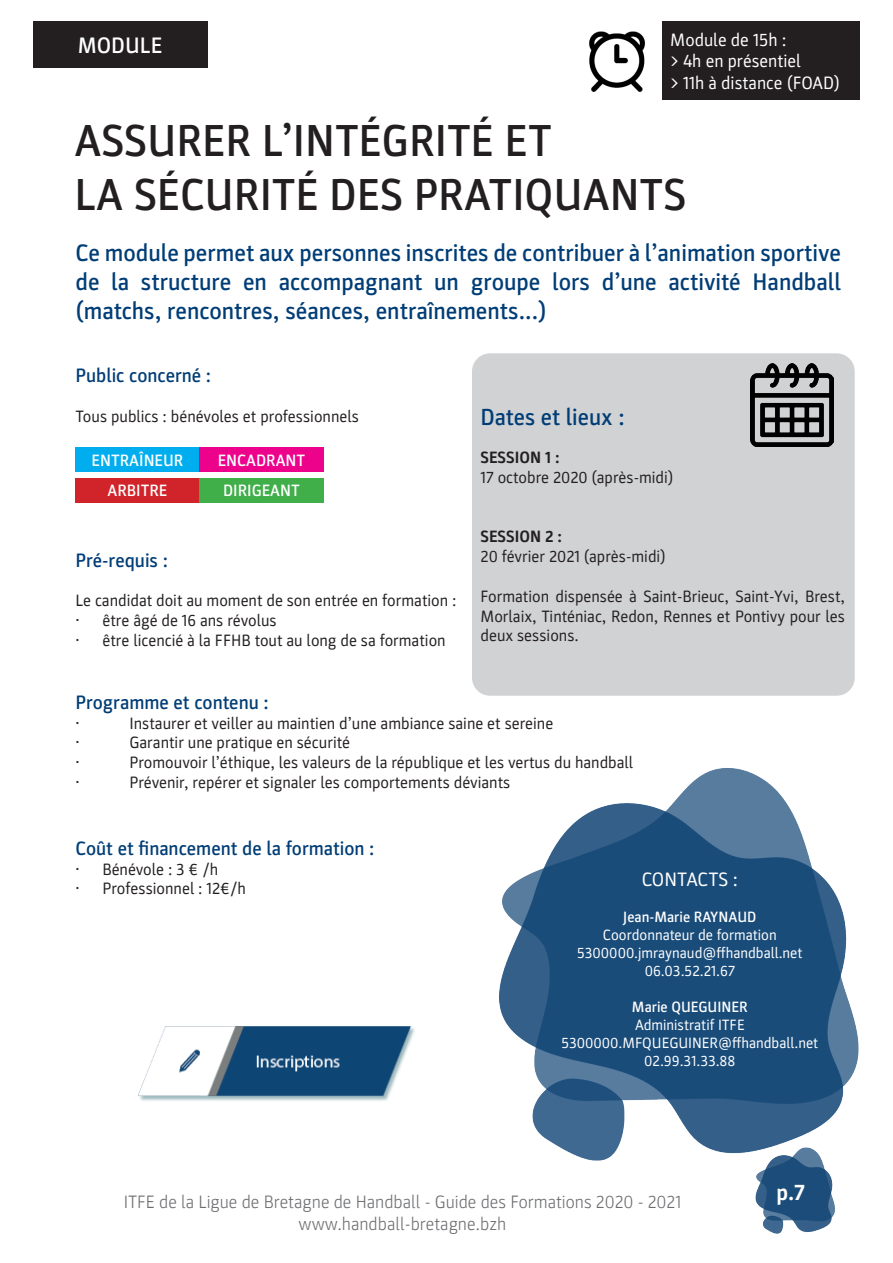
<style>
.page{position:relative;width:893px;height:1263px;background:#fff}
.page>*{position:absolute;margin:0;border:0;box-sizing:border-box;transform-origin:0 0}
.t1{font:500 45px/54px "Parka";color:#231f20}
.t2{font:500 24px/28.8px "Parka";color:#003d76;text-align:justify}
.t3{font:500 23.4px "Parka";color:#003d76}
.t4{font:500 22.5px "Parka";color:#fff}
.t5{font:700 22.5px "Parka";color:#fff}
.t6{font:500 19.5px "Parka";color:#003d76}
.t7{font:19.5px "Parka";color:#fff}
.t8{font:300 18px/21.6px "Parka";color:#6c6d70;text-align:center}
.t9{font:18px/21.6px "Parka";color:#fff}
.t10{font:16.5px/19.8px "Parka";color:#231f20;text-align:justify}
.t11{font:500 16.5px "Parka";color:#fff}
.t12{font:700 16.5px "Parka";color:#231f20}
.t13{font:15px/18px "Parka";color:#fff;text-align:center}
.t14{font:500 15px "Parka";color:#fff}
</style>
<div class="page">
<img style="left:755px;top:1176px;width:80px;height:58px">
<div style="left:75px;top:447px;width:124px;height:25px;background:#00aeef"></div>
<div style="left:199px;top:447px;width:125px;height:25px;background:#ed028c"></div>
<div style="left:75px;top:478px;width:124px;height:24px;background:#d1232a"></div>
<div style="left:199px;top:478px;width:125px;height:24px;background:#40ae49"></div>
<div style="left:472px;top:353px;width:383px;height:343px;background:#d1d2d4;border-radius:18px"></div>
<img style="left:138px;top:1026px;width:277px;height:75px">
<div style="left:33px;top:21px;width:174px;height:47px;background:#231f20"></div>
<img style="left:499px;top:768px;width:360px;height:408px">
<img style="left:751px;top:364px;width:83px;height:82px">
<div style="left:662px;top:21px;width:197px;height:79px;background:#231f20"></div>
<img style="left:589px;top:31px;width:57px;height:61px">
<h3 class="t4" style="left:78px;top:33px;width:86px">MODULE</h3>
<p class="t9" style="left:670px;top:29px;width:171px">Module de 15h :<br>&gt; 4h en présentiel<br>&gt; 11h à distance (FOAD)</p>
<h1 class="t1" style="left:74px;top:114px;width:613px">ASSURER L’INTÉGRITÉ ET<br>LA SÉCURITÉ DES PRATIQUANTS</h1>
<h2 class="t2" style="left:75px;top:239px;width:767px">Ce module permet aux personnes inscrites de contribuer à l’animation sportive de la structure en accompagnant un groupe lors d’une activité Handball (matchs, rencontres, séances, entraînements...)</h2>
<p class="t6" style="left:75px;top:364px;width:137px">Public concerné :</p>
<p class="t10" style="left:75px;top:406px;width:285px">Tous publics : bénévoles et professionnels</p>
<p class="t11" style="left:92px;top:451px;width:93px">ENTRAÎNEUR</p>
<p class="t11" style="left:218px;top:451px;width:89px">ENCADRANT</p>
<p class="t11" style="left:108px;top:482px;width:61px">ARBITRE</p>
<p class="t11" style="left:223px;top:482px;width:78px">DIRIGEANT</p>
<p class="t6" style="left:75px;top:549px;width:94px">Pré-requis :</p>
<p class="t10" style="left:75px;top:591px;width:383px">Le candidat doit au moment de son entrée en formation :</p>
<p class="t10" style="left:75px;top:611px;width:203px">• être âgé de 16 ans révolus</p>
<p class="t10" style="left:75px;top:630px;width:372px">• être licencié à la FFHB tout au long de sa formation</p>
<h3 class="t3" style="left:480px;top:404px;width:146px">Dates et lieux :</h3>
<p class="t12" style="left:480px;top:448px;width:81px">SESSION 1 :</p>
<p class="t10" style="left:480px;top:468px;width:194px">17 octobre 2020 (après-midi)</p>
<p class="t12" style="left:480px;top:528px;width:83px">SESSION 2 :</p>
<p class="t10" style="left:480px;top:547px;width:187px">20 février 2021 (après-midi)</p>
<p class="t10" style="left:480px;top:586px;width:366px">Formation dispensée à Saint-Brieuc, Saint-Yvi, Brest, Morlaix, Tinténiac, Redon, Rennes et Pontivy pour les deux sessions.</p>
<p class="t6" style="left:75px;top:691px;width:195px">Programme et contenu :</p>
<p class="t10" style="left:75px;top:713px;width:6px">•</p>
<p class="t10" style="left:129px;top:713px;width:425px">Instaurer et veiller au maintien d’une ambiance saine et sereine</p>
<p class="t10" style="left:75px;top:733px;width:6px">•</p>
<p class="t10" style="left:129px;top:733px;width:222px">Garantir une pratique en sécurité</p>
<p class="t10" style="left:75px;top:753px;width:6px">•</p>
<p class="t10" style="left:129px;top:753px;width:505px">Promouvoir l’éthique, les valeurs de la république et les vertus du handball</p>
<p class="t10" style="left:75px;top:773px;width:6px">•</p>
<p class="t10" style="left:129px;top:773px;width:382px">Prévenir, repérer et signaler les comportements déviants</p>
<p class="t6" style="left:75px;top:837px;width:301px">Coût et financement de la formation :</p>
<p class="t10" style="left:75px;top:859px;width:144px">• Bénévole : 3 € /h</p>
<p class="t10" style="left:75px;top:879px;width:172px">• Professionnel : 12€/h</p>
<p class="t7" style="left:642px;top:868px;width:98px">CONTACTS :</p>
<p class="t14" style="left:623px;top:908px;width:135px">Jean-Marie RAYNAUD</p>
<p class="t13" style="left:577px;top:926px;width:227px">Coordonnateur de formation<br>5300000.jmraynaud@ffhandball.net<br>06.03.52.21.67</p>
<p class="t14" style="left:632px;top:998px;width:117px">Marie QUEGUINER</p>
<p class="t13" style="left:561px;top:1016px;width:258px">Administratif ITFE<br>5300000.MFQUEGUINER@ffhandball.net<br>02.99.31.33.88</p>
<p class="t8" style="left:124px;top:1191px;width:559px">ITFE de la Ligue de Bretagne de Handball - Guide des Formations 2020 - 2021 www.handball-bretagne.bzh</p>
<h3 class="t5" style="left:777px;top:1179px;width:30px">p.7</h3>
</div>
